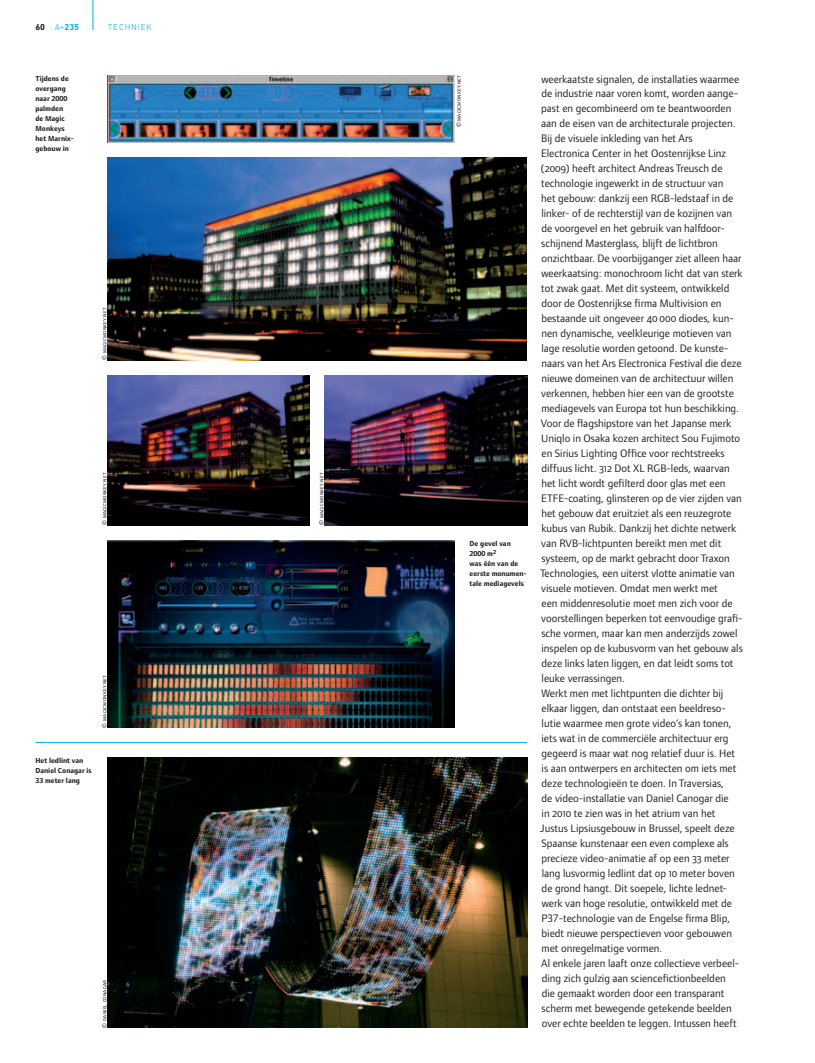
<style>
.page{position:relative;width:815px;height:1063px;background:#fff}
.page>*{position:absolute;margin:0;border:0;box-sizing:border-box;transform-origin:0 0}
.t1{font:11.25px/15px "Foundry Form Sans Book OSF";color:#231f20}
.t2{font:300 8.75px "DIN Next LT Pro";letter-spacing:.1em;color:#00aeef}
.t3{font:700 8.75px "DIN Next LT Pro";color:#00aeef}
.t4{font:700 7.5px/10px "Foundry Form Sans";color:#231f20}
.t5{font:6.25px "Foundry Form Sans Book SC";letter-spacing:.025em;color:#231f20}
.s1{color:#231f20}
.s2{font-weight:300}
.s3{font-family:"Foundry Form Sans"}
</style>
<div class="page">
<hr style="left:93px;top:0;width:1px;height:30px;background:#00aeef">
<img style="left:108px;top:758px;width:419px;height:270px">
<hr style="left:35px;top:742px;width:492px;height:1px;background:#00aeef">
<img style="left:108px;top:158px;width:419px;height:202px">
<img style="left:325px;top:375px;width:202px;height:150px">
<img style="left:108px;top:375px;width:202px;height:150px">
<img style="left:108px;top:540px;width:347px;height:188px">
<img style="left:108px;top:75px;width:347px;height:68px">
<p class="t3" style="left:35px;top:22px;width:45px"><span class="s1">60</span> <span class="s2">A+</span>235</p>
<p class="t2" style="left:108px;top:22px;width:46px">TECHNIEK</p>
<p class="t4" style="left:35px;top:73px;width:40px">Tijdens de overgang naar 2000 palmden<br>de Magic<br>Monkeys het Marnix&shy;gebouw in</p>
<p class="t5" style="left:101px;top:360px;width:54px;rotate:-90deg">© magicmonkey.net</p>
<p class="t5" style="left:101px;top:525px;width:54px;rotate:-90deg">© magicmonkey.net</p>
<p class="t5" style="left:101px;top:728px;width:54px;rotate:-90deg">© magicmonkey.net</p>
<p class="t4" style="left:35px;top:756px;width:58px">Het ledlint van<br>Daniel Conagar is<br>33 meter lang</p>
<p class="t5" style="left:101px;top:1028px;width:49px;rotate:-90deg">© daniel conagar</p>
<p class="t5" style="left:318px;top:525px;width:54px;rotate:-90deg">© magicmonkey.net</p>
<p class="t5" style="left:455px;top:127px;width:54px;rotate:-90deg">© magicmonkey.net</p>
<p class="t4" style="left:470px;top:538px;width:59px">De gevel van<br>2000 m<sup>2<br></sup>was één van de eerste monumen&shy;tale mediagevels</p>
<p class="t1" style="left:540px;top:71px;width:204px">weerkaatste signalen, de installaties waarmee de industrie naar voren komt, worden aange&shy;past en gecombineerd om te beantwoorden aan de eisen van de architecturale projecten.<br>Bij de visuele inkleding van het Ars<br>Electronica Center in het Oostenrijkse Linz (2009) heeft architect Andreas Treusch de technologie ingewerkt in de structuur van<br>het gebouw: dankzij een RGB-ledstaaf in de linker- of de rechterstijl van de kozijnen van de voorgevel en het gebruik van halfdoor&shy;schijnend Masterglass, blijft de lichtbron onzichtbaar. De voorbijganger ziet alleen haar weerkaatsing: monochroom licht dat van sterk tot zwak gaat. Met dit systeem, ontwikkeld door de Oostenrijkse firma Multivision en bestaande uit ongeveer 40 000 diodes, kun&shy;nen dynamische, veelkleurige motieven van lage resolutie worden getoond. De kunste&shy;naars van het Ars Electronica Festival die deze nieuwe domeinen van de architectuur willen verkennen, hebben hier een van de grootste mediagevels van Europa tot hun beschikking.<br>Voor de flagshipstore van het Japanse merk Uniqlo in Osaka kozen architect Sou Fujimoto en Sirius Lighting Office voor rechtstreeks diffuus licht. 312 Dot XL RGB-leds, waarvan het licht wordt gefilterd door glas met een ETFE-coating, glinsteren op de vier zijden van het gebouw dat eruitziet als een reuzegrote kubus van Rubik. Dankzij het dichte netwerk van RVB-lichtpunten bereikt men met dit systeem, op de markt gebracht door Traxon Technologies, een uiterst vlotte animatie van visuele motieven. Omdat men werkt met<br>een middenresolutie moet men zich voor de voorstellingen beperken tot eenvoudige grafi&shy;sche vormen, maar kan men anderzijds zowel inspelen op de kubusvorm van het gebouw als deze links laten liggen, en dat leidt soms tot leuke verrassingen.<br>Werkt men met lichtpunten die dichter bij elkaar liggen, dan ontstaat een beeldreso&shy;lutie waarmee men grote video’s kan tonen, iets wat in de commerciële architectuur erg gegeerd is maar wat nog relatief duur is. Het is aan ontwerpers en architecten om iets met deze technologieën te doen. In Traversias,<br>de video-installatie van Daniel Canogar die<br>in 2010 te zien was in het atrium van het Justus Lipsiusgebouw in Brussel, speelt deze Spaanse kunstenaar een even complexe als precieze video-animatie af op een 33 meter lang lusvormig ledlint dat op 10 meter boven de grond hangt. Dit soepele, lichte lednet&shy;werk van hoge resolutie, ontwikkeld met de <span class="s3">P37</span>-technologie van de Engelse firma Blip, biedt nieuwe perspectieven voor gebouwen met onregelmatige vormen.<br>Al enkele jaren laaft onze collectieve verbeel&shy;ding zich gulzig aan sciencefictionbeelden<br>die gemaakt worden door een transparant scherm met bewegende getekende beelden over echte beelden te leggen. Intussen heeft</p>
</div>
